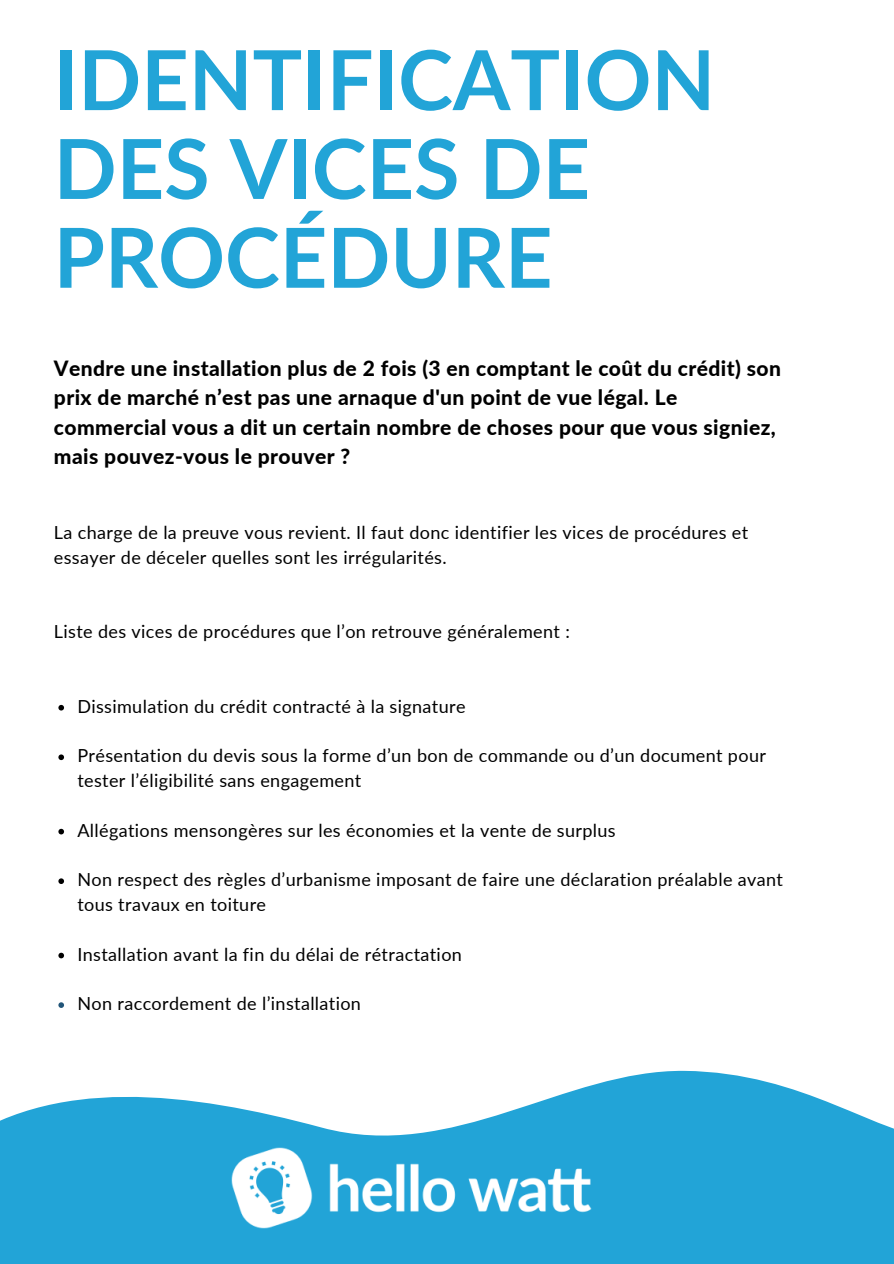
<style>
.page{position:relative;width:894px;height:1264px;background:#fff}
.page>*{position:absolute;margin:0;border:0;box-sizing:border-box;transform-origin:0 0}
.t1{font:700 82.65px/88.8px "Lato";color:#22a4d7}
.t2{font:800 21px/29.2px "Lato";letter-spacing:.02em;color:#000}
.t3{font:18px/24.8px "Lato";letter-spacing:.02em;color:#000}
</style>
<div class="page">
<svg style="left:58px;top:705px;width:6px;height:5px"></svg>
<svg style="left:58px;top:754px;width:6px;height:6px"></svg>
<svg style="left:58px;top:828px;width:6px;height:6px"></svg>
<svg style="left:58px;top:878px;width:6px;height:6px"></svg>
<svg style="left:58px;top:952px;width:6px;height:6px"></svg>
<svg style="left:58px;top:1002px;width:6px;height:5px"></svg>
<svg style="left:0;top:1070px;width:893px;height:193px;fill:#22a4d7"></svg>
<img style="left:217px;top:1132px;width:389px;height:111px">
<h1 class="t1" style="left:54px;top:34px;width:662px">IDENTIFICATION<br>DES VICES DE<br>PROCÉDURE</h1>
<p class="t2" style="left:54px;top:353px;width:728px">Vendre une installation plus de 2 fois (3 en comptant le coût du crédit) son prix de marché n’est pas une arnaque d'un point de vue légal. Le commercial vous a dit un certain nombre de choses pour que vous signiez, mais pouvez-vous le prouver ?</p>
<p class="t3" style="left:54px;top:520px;width:695px">La charge de la preuve vous revient. Il faut donc identifier les vices de procédures et essayer de déceler quelles sont les irrégularités.</p>
<p class="t3" style="left:54px;top:619px;width:517px">Liste des vices de procédures que l’on retrouve généralement :</p>
<p class="t3" style="left:77px;top:693px;width:389px">Dissimulation du crédit contracté à la signature</p>
<p class="t3" style="left:77px;top:743px;width:690px">Présentation du devis sous la forme d’un bon de commande ou d’un document pour tester l’éligibilité sans engagement</p>
<p class="t3" style="left:77px;top:817px;width:539px">Allégations mensongères sur les économies et la vente de surplus</p>
<p class="t3" style="left:77px;top:866px;width:707px">Non respect des règles d’urbanisme imposant de faire une déclaration préalable avant tous travaux en toiture</p>
<p class="t3" style="left:77px;top:941px;width:386px">Installation avant la fin du délai de rétractation</p>
<p class="t3" style="left:77px;top:990px;width:285px">Non raccordement de l’installation</p>
</div>
